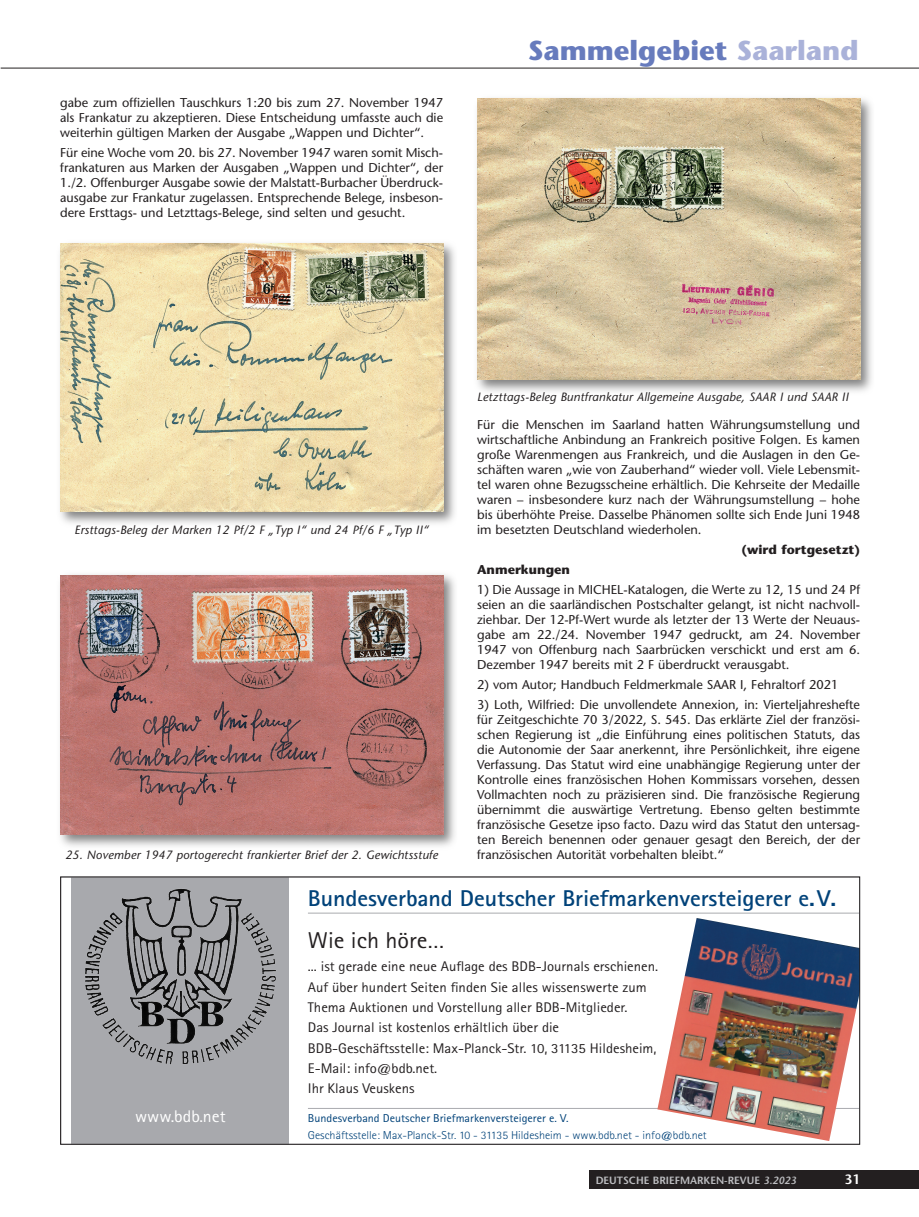
<style>
.page{position:relative;width:919px;height:1217px;background:#fff}
.page>*{position:absolute;margin:0;border:0;box-sizing:border-box;transform-origin:0 0}
.t1{font:700 27.3px "Stone Sans";color:#677bbd}
.t2{font:22.95px "Agfa Rotis Sans Serif";color:#231f20;scale:1.06 1}
.t3{font:700 22.8px "Agfa Rotis Sans Serif";letter-spacing:-.005em;color:#004279;scale:1.06 1}
.t4{font:16.8px "Agfa Rotis Sans Serif";color:#fff;scale:1.06 1}
.t5{font:13.95px/20.4px "Agfa Rotis Sans Serif";color:#231f20;scale:1.06 1}
.t6{font:600 13.5px "Stone Sans";color:#fff}
.t7{font:12.75px/15px "Stone Sans";color:#231f20;text-align:justify}
.t8{font:700 12.75px "Stone Sans";color:#231f20}
.t9{font:italic 12px "Stone Sans";letter-spacing:.015em;color:#231f20}
.t10{font:300 11.4px "Agfa Rotis Sans Serif";color:#004279;scale:1.06 1}
.t11{font:11.4px "Agfa Rotis Sans Serif";color:#004279;scale:1.06 1}
.t12{font:600 10.5px "Stone Sans";color:#bcbdc0}
.s1{color:#aab2d9}
.s2{font-style:italic}
</style>
<div class="page">
<img style="left:60px;top:574px;width:395px;height:273px">
<img style="left:60px;top:575px;width:383px;height:259px">
<img style="left:477px;top:98px;width:395px;height:294px">
<img style="left:477px;top:98px;width:383px;height:281px">
<img style="left:60px;top:243px;width:395px;height:281px">
<img style="left:60px;top:243px;width:383px;height:268px">
<div style="left:590px;top:1169px;width:328px;height:19px;background:#231f20"></div>
<hr style="left:1px;top:68px;width:917px;height:1px;background:#231f20">
<div style="left:72px;top:876px;width:217px;height:267px;background:#a8a9ad"></div>
<img style="left:85px;top:889px;width:191px;height:175px">
<hr style="left:308px;top:1107px;width:551px;height:1px;background:#a8a9ad">
<hr style="left:308px;top:912px;width:551px;height:1px;background:#a8a9ad">
<img style="left:657px;top:918px;width:201px;height:222px">
<p class="t7" style="left:60px;top:95px;width:384px">gabe zum offiziellen Tauschkurs 1:20 bis zum 27. November 1947 als Frankatur zu akzeptieren. Diese Entscheidung umfasste auch die weiterhin gültigen Marken der Ausgabe „Wappen und Dichter“.</p>
<p class="t7" style="left:60px;top:145px;width:384px">Für eine Woche vom 20. bis 27. November 1947 waren somit Misch&shy;frankaturen aus Marken der Ausgaben „Wappen und Dichter“, der 1./2. Offenburger Ausgabe sowie der Malstatt-Burbacher Über druck&shy;ausgabe zur Frankatur zugelassen. Entsprechende Belege, insbeson&shy;dere Ersttags- und Letzttags-Belege, sind selten und gesucht.</p>
<h1 class="t1" style="left:528px;top:33px;width:332px">Sammelgebiet <span class="s1">Saarland</span></h1>
<p class="t9" style="left:75px;top:522px;width:355px">Ersttags-Beleg der Marken 12 Pf/2 F „Typ I“ und 24 Pf/6 F „Typ II“</p>
<p class="t9" style="left:65px;top:847px;width:374px">25. November 1947 portogerecht frankierter Brief der 2. Gewichtsstufe</p>
<p class="t9" style="left:477px;top:389px;width:373px">Letzttags-Beleg Buntfrankatur Allgemeine Ausgabe, SAAR I und SAAR II</p>
<p class="t7" style="left:477px;top:416px;width:384px">Für die Menschen im Saarland hatten Währungsumstellung und wirtschaftliche Anbindung an Frankreich positive Folgen. Es kamen große Warenmengen aus Frankreich, und die Auslagen in den Ge - schäften waren „wie von Zauberhand“ wieder voll. Viele Lebens mit - tel waren ohne Bezugsscheine erhältlich. Die Kehrseite der Medaille waren – insbesondere kurz nach der Währungsumstellung – hohe bis überhöhte Preise. Dasselbe Phänomen sollte sich Ende Juni 1948 im besetzten Deutschland wiederholen.</p>
<p class="t8" style="left:741px;top:541px;width:120px">(wird fortgesetzt)</p>
<p class="t8" style="left:477px;top:561px;width:94px">Anmerkungen</p>
<p class="t7" style="left:477px;top:581px;width:384px">1) Die Aussage in MICHEL-Katalogen, die Werte zu 12, 15 und 24 Pf seien an die saarländischen Postschalter gelangt, ist nicht nachvoll&shy;ziehbar. Der 12-Pf-Wert wurde als letzter der 13 Werte der Neuaus - gabe am 22./24. November 1947 gedruckt, am 24. November 1947 von Offenburg nach Saarbrücken verschickt und erst am 6.<br>De zember 1947 bereits mit 2 F überdruckt verausgabt.</p>
<p class="t7" style="left:477px;top:677px;width:363px">2) vom Autor; Handbuch Feldmerkmale SAAR I, Fehraltorf 2021</p>
<p class="t7" style="left:477px;top:697px;width:384px">3) Loth, Wilfried: Die unvollendete Annexion, in: Vierteljahreshefte für Zeitgeschichte 70 3/2022, S. 545. Das erklärte Ziel der französi&shy;schen Regierung ist „die Einführung eines politischen Statuts, das die Autonomie der Saar anerkennt, ihre Persönlichkeit, ihre eigene Verfassung. Das Statut wird eine unabhängige Regierung unter der Kontrolle eines französischen Hohen Kommissars vorsehen, dessen Vollmachten noch zu präzisieren sind. Die französische Regierung übernimmt die auswärtige Vertretung. Ebenso gelten bestimmte fran zösische Gesetze ipso facto. Dazu wird das Statut den untersag&shy;ten Bereich benennen oder genauer gesagt den Bereich, der der französischen Autorität vorbehalten bleibt.“</p>
<h3 class="t3" style="left:308px;top:883px;width:500px">Bundesverband Deutscher Briefmarkenversteigerer e.V.</h3>
<h2 class="t2" style="left:308px;top:926px;width:130px">Wie ich höre…</h2>
<h3 class="t4" style="left:135px;top:1105px;width:87px">www.bdb.net</h3>
<p class="t5" style="left:308px;top:955px;width:332px">... ist gerade eine neue Auflage des BDB-Journals erschienen.<br>Auf über hundert Seiten finden Sie alles wissenswerte zum Thema Auktionen und Vorstellung aller BDB-Mitglieder.<br>Das Journal ist kostenlos erhältlich über die BDB-Geschäftsstelle: Max-Planck-Str. 10, 31135 Hildesheim, E-Mail: info@bdb.net.<br>Ihr Klaus Veuskens</p>
<p class="t11" style="left:308px;top:1111px;width:247px">Bundesverband Deutscher Briefmarkenversteigerer e. V.</p>
<p class="t10" style="left:308px;top:1128px;width:378px">Geschäftsstelle: Max-Planck-Str. 10 - 31135 Hildesheim - www.bdb.net - info@bdb.net</p>
<p class="t12" style="left:595px;top:1173px;width:202px">DEUTSCHE BRIEFMARKEN-REVUE <span class="s2">3.2023</span></p>
<p class="t6" style="left:844px;top:1170px;width:17px">31</p>
</div>
